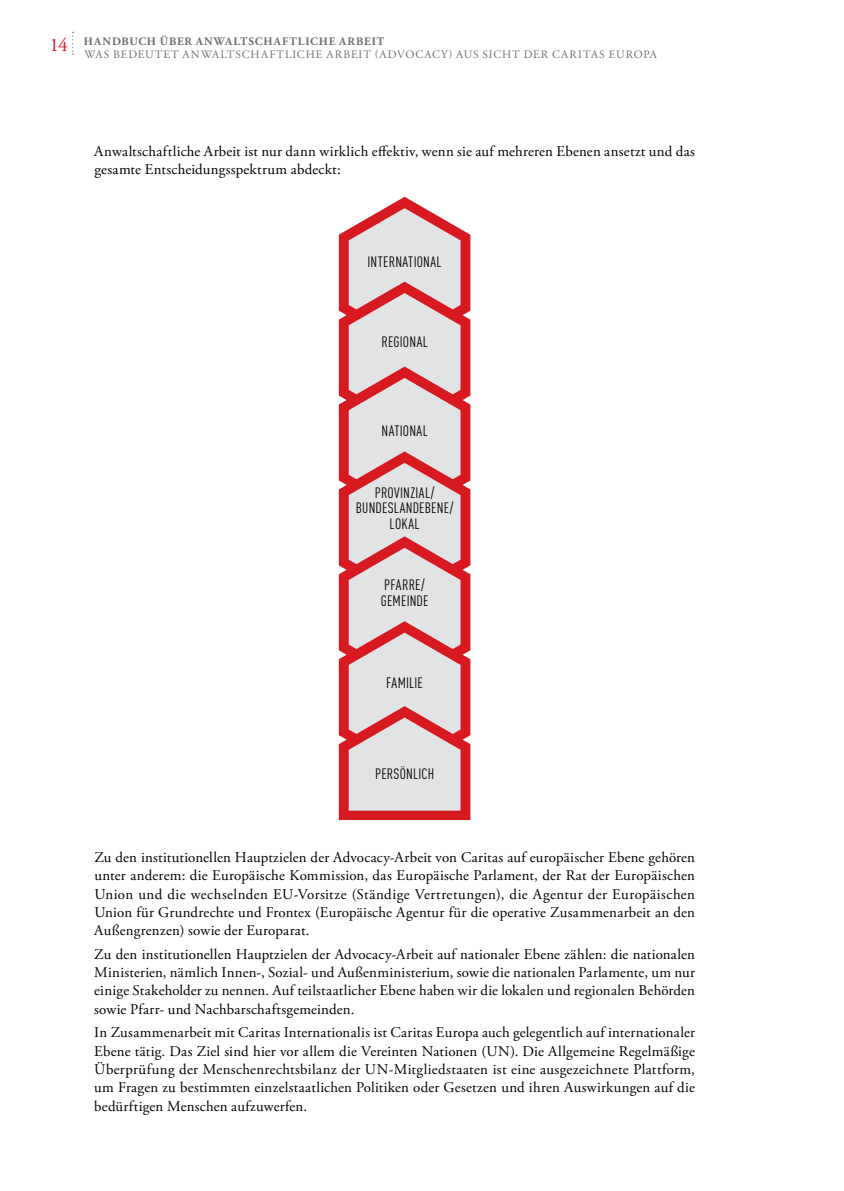
<style>
.page{position:relative;width:844px;height:1191px;background:#fff}
.page>*{position:absolute;margin:0;border:0;box-sizing:border-box;transform-origin:0 0}
.t1{font:19.25px "Adobe Garamond Pro";color:#d71920}
.t2{font:14.88px/18.4px "Adobe Garamond Pro";letter-spacing:.02em;color:#000;text-align:justify}
.t3{font:14.88px/15.8px "DIN Cond";letter-spacing:.015em;color:#000;text-align:center}
.t4{font:11.38px "Adobe Garamond Pro";letter-spacing:.08em;color:#6d6e71}
.t5{font:700 11.38px "Adobe Garamond Pro";letter-spacing:.075em;color:#6d6e71}
</style>
<div class="page">
<svg style="left:72px;top:32px;width:2px;height:23px"></svg>
<svg style="left:339px;top:197px;width:131px;height:623px"></svg>
<p class="t1" style="left:50px;top:33px;width:20px">14</p>
<p class="t5" style="left:84px;top:35px;width:302px">HANDBUCH ÜBER ANWALTSCHAFTLICHE ARBEIT</p>
<p class="t4" style="left:84px;top:47px;width:574px">Was bedeutet anwaltschaftliche Arbeit (Advocacy) aus Sicht der Caritas Europa</p>
<p class="t2" style="left:94px;top:143px;width:602px">Anwaltschaftliche Arbeit ist nur dann wirklich effektiv, wenn sie auf mehreren Ebenen ansetzt und das gesamte Entscheidungsspektrum abdeckt:</p>
<p class="t3" style="left:367px;top:254px;width:76px">INTERNATIONAL</p>
<p class="t3" style="left:381px;top:333px;width:48px">REGIONAL</p>
<p class="t3" style="left:381px;top:423px;width:48px">NATIONAL</p>
<p class="t3" style="left:356px;top:484px;width:99px">PROVINZIAL/<br>BUNDESLANDEBENE/<br>LOKAL</p>
<p class="t3" style="left:380px;top:577px;width:49px;text-align:left">PFARRE/<br>GEMEINDE</p>
<p class="t3" style="left:386px;top:675px;width:38px">FAMILIE</p>
<p class="t3" style="left:375px;top:765px;width:61px">PERSÖNLICH</p>
<p class="t2" style="left:94px;top:848px;width:602px">Zu den institutionellen Hauptzielen der Advocacy-Arbeit von Caritas auf europäischer Ebene gehören unter anderem: die Europäische Kommission, das Europäische Parlament, der Rat der Europäischen Union und die wechselnden EU-Vorsitze (Ständige Vertretungen), die Agentur der Europäischen Union für Grundrechte und Frontex (Europäische Agentur für die operative Zusammenarbeit an den Außengrenzen) sowie der Europarat.</p>
<p class="t2" style="left:94px;top:945px;width:602px">Zu den institutionellen Hauptzielen der Advocacy-Arbeit auf nationaler Ebene zählen: die nationalen Ministerien, nämlich Innen-, Sozial- und Außenministerium, sowie die nationalen Parlamente, um nur einige Stakeholder zu nennen. Auf teilstaatlicher Ebene haben wir die lokalen und regionalen Behörden sowie Pfarr- und Nachbarschaftsgemeinden.</p>
<p class="t2" style="left:94px;top:1023px;width:602px">In Zusammenarbeit mit Caritas Internationalis ist Caritas Europa auch gelegentlich auf internationaler Ebene tätig. Das Ziel sind hier vor allem die Vereinten Nationen (UN). Die Allgemeine Regelmäßige Überprüfung der Menschenrechtsbilanz der UN-Mitgliedstaaten ist eine ausgezeichnete Plattform, um Fragen zu bestimmten einzelstaatlichen Politiken oder Gesetzen und ihren Auswirkungen auf die bedürftigen Menschen aufzuwerfen.</p>
</div>
